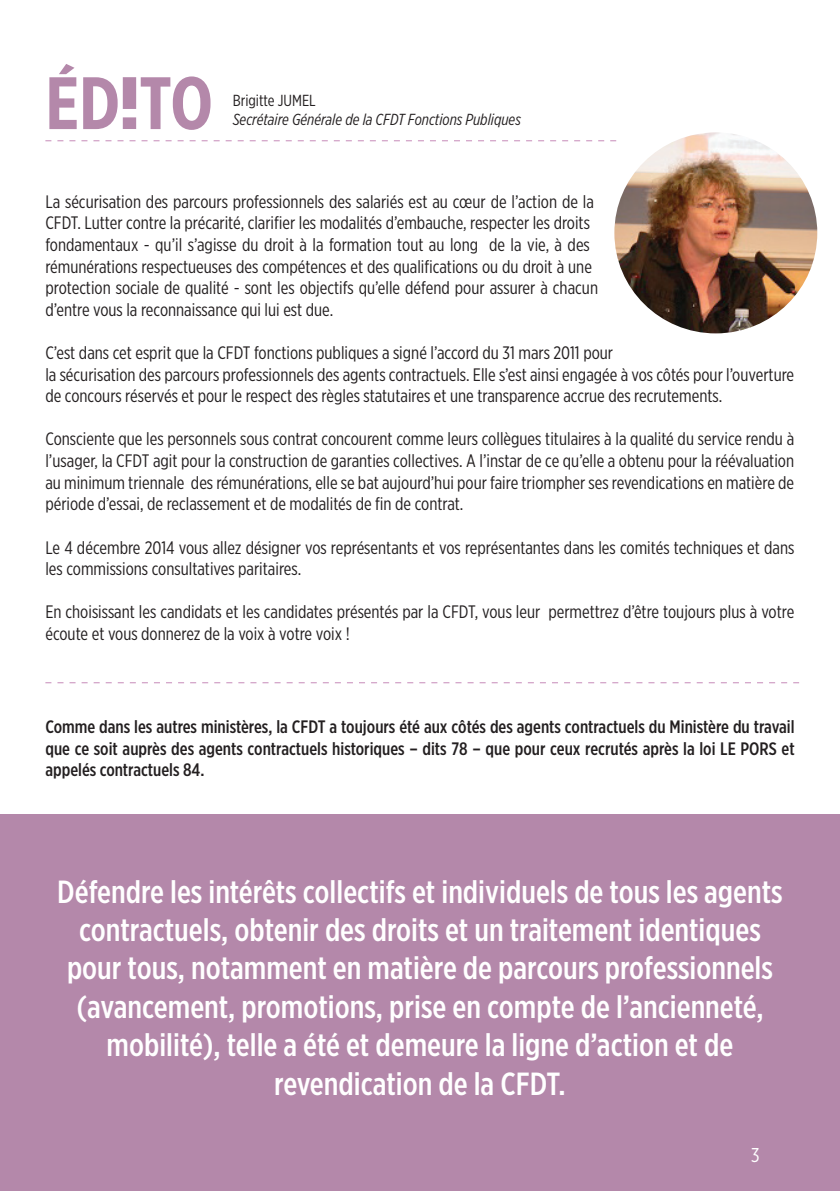
<style>
.page{position:relative;width:840px;height:1191px;background:#fff}
.page>*{position:absolute;margin:0;border:0;box-sizing:border-box;transform-origin:0 0}
.t1{font:700 74px "Gotham X Narrow";color:#b488aa}
.t2{font:500 32px/38.4px "Gotham X Narrow";color:#fff;text-align:center}
.t3{font:20px "Gotham X Narrow";color:#fff}
.t4{font:18px/21.6px "Gotham X Narrow";color:#231f20}
.t5{font:500 18px/21.6px "Gotham X Narrow";color:#231f20;text-align:justify}
.t6{font:italic 16px "Gotham X Narrow";color:#231f20}
.t7{font:16px "Gotham X Narrow";color:#231f20}
.s1{font-family:"CFDT";font-weight:900;font-stretch:condensed}
</style>
<div class="page">
<div style="left:0;top:815px;width:839px;height:376px;background:#b488aa"></div>
<img style="left:614px;top:132px;width:202px;height:201px">
<svg style="left:45px;top:140px;width:571px;height:1px"></svg>
<svg style="left:45px;top:682px;width:753px;height:1px"></svg>
<h1 class="t1" style="left:45px;top:57px;width:169px">éd<span class="s1">i</span>to</h1>
<p class="t7" style="left:232px;top:91px;width:84px">Brigitte JUMEL</p>
<p class="t6" style="left:232px;top:110px;width:289px">Secrétaire Générale de la CFDT Fonctions Publiques</p>
<p class="t4" style="left:45px;top:190px;width:554px">La sécurisation des parcours professionnels des salariés est au cœur de l’action de la CFDT. Lutter contre la précarité, clarifier les modalités d’embauche, respecter les droits fondamentaux - qu’il s’agisse du droit à la formation tout au long de la vie, à des rémunérations respectueuses des compétences et des qualifications ou du droit à une protection sociale de qualité - sont les objectifs qu’elle défend pour assurer à chacun d’entre vous la reconnaissance qui lui est due.</p>
<p class="t4" style="left:45px;top:342px;width:750px">C’est dans cet esprit que la CFDT fonctions publiques a signé l’accord du 31 mars 2011 pour<br>la sécurisation des parcours professionnels des agents contractuels. Elle s’est ainsi engagée à vos côtés pour l’ouverture de concours réservés et pour le respect des règles statutaires et une transparence accrue des recrutements.</p>
<p class="t4" style="left:45px;top:428px;width:750px;text-align:justify">Consciente que les personnels sous contrat concourent comme leurs collègues titulaires à la qualité du service rendu à l’usager, la CFDT agit pour la construction de garanties collectives. A l’instar de ce qu’elle a obtenu pour la réévaluation au minimum triennale des rémunérations, elle se bat aujourd’hui pour faire triompher ses revendications en matière de période d’essai, de reclassement et de modalités de fin de contrat.</p>
<p class="t4" style="left:45px;top:536px;width:750px">Le 4 décembre 2014 vous allez désigner vos représentants et vos représentantes dans les comités techniques et dans les commissions consultatives paritaires.</p>
<p class="t4" style="left:45px;top:601px;width:750px">En choisissant les candidats et les candidates présentés par la CFDT, vous leur permettrez d’être toujours plus à votre écoute et vous donnerez de la voix à votre voix !</p>
<p class="t5" style="left:45px;top:715px;width:750px">Comme dans les autres ministères, la CFDT a toujours été aux côtés des agents contractuels du Ministère du travail que ce soit auprès des agents contractuels historiques – dits 78 – que pour ceux recrutés après la loi LE PORS et appelés contractuels 84.</p>
<p class="t2" style="left:57px;top:871px;width:726px">Défendre les intérêts collectifs et individuels de tous les agents contractuels, obtenir des droits et un traitement identiques pour tous, notamment en matière de parcours professionnels (avancement, promotions, prise en compte de l’ancienneté, mobilité), telle a été et demeure la ligne d’action et de revendication de la CFDT.</p>
<p class="t3" style="left:750px;top:1142px;width:10px">3</p>
</div>
